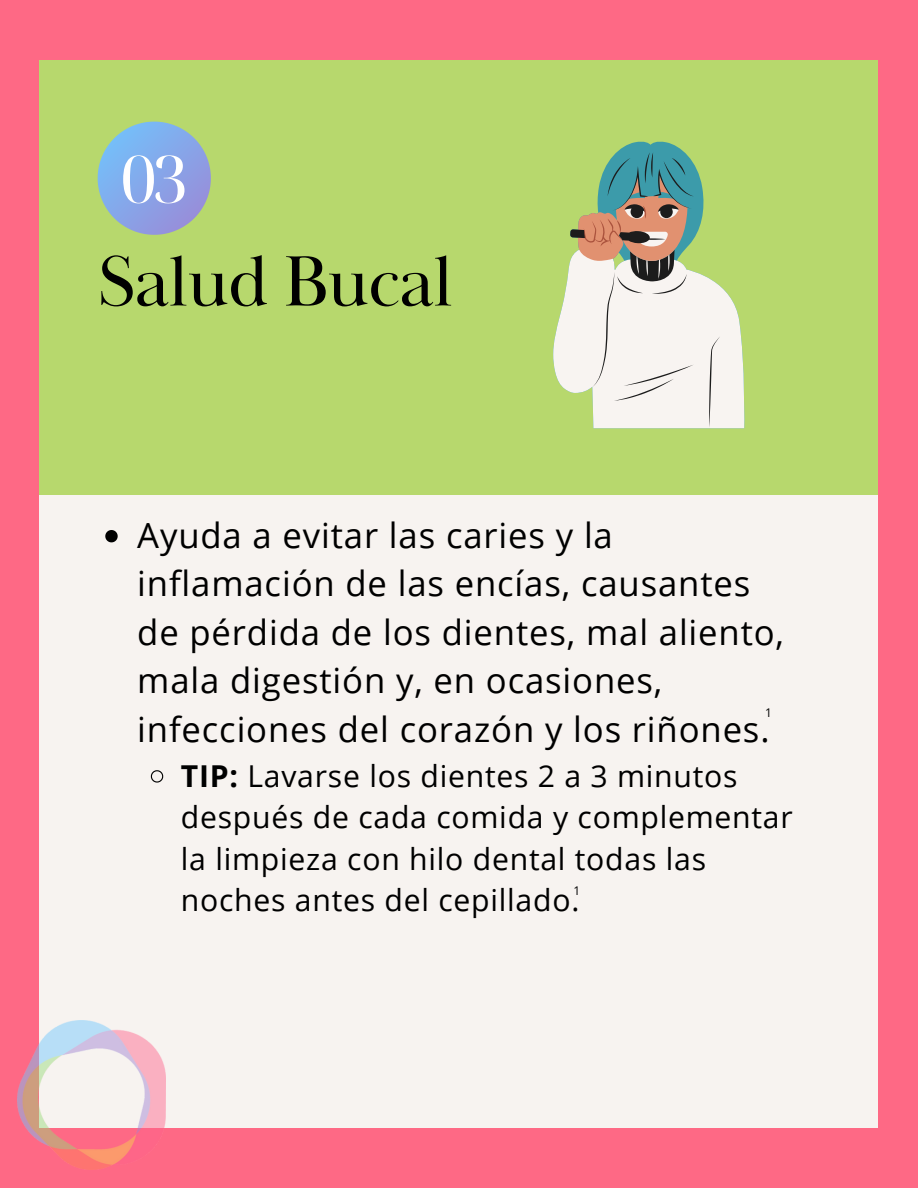
<style>
.page{position:relative;width:918px;height:1188px;background:#fe6985}
.page>*{position:absolute;margin:0;border:0;box-sizing:border-box;transform-origin:0 0}
.t1{font:73.65px "Baskerville Display PT";letter-spacing:-.015em;color:#000}
.t2{font:65.55px "Noto Serif Display";color:#fff}
.t3{font:34.65px/48.3px "Open Sans";letter-spacing:.025em;color:#000}
.t4{font:30.15px/41.7px "Open Sans";letter-spacing:.025em;color:#000}
.t5{font:12px "Open Sans";color:#000}
.s1{font-weight:700}
</style>
<div class="page">
<div style="left:40px;top:60px;width:838px;height:1068px;background:#f7f3f0"></div>
<div style="left:40px;top:60px;width:838px;height:435px;background:#b7d86d"></div>
<svg style="left:98px;top:122px;width:113px;height:113px"></svg>
<img style="left:17px;top:1020px;width:149px;height:150px">
<svg style="left:617px;top:141px;width:67px;height:11px"></svg>
<svg style="left:553px;top:152px;width:192px;height:276px"></svg>
<svg style="left:105px;top:530px;width:13px;height:12px"></svg>
<svg style="left:150px;top:770px;width:14px;height:13px"></svg>
<p class="t2" style="left:120px;top:133px;width:70px">03</p>
<p class="t1" style="left:98px;top:237px;width:357px">Salud Bucal</p>
<p class="t3" style="left:137px;top:510px;width:648px">Ayuda a evitar las caries y la inflamación de las encías, causantes de pérdida de los dientes, mal aliento, mala digestión y, en ocasiones, infecciones del corazón y los riñones.</p>
<p class="t4" style="left:181px;top:754px;width:613px"><span class="s1">TIP:</span> Lavarse los dientes 2 a 3 minutos después de cada comida y complementar la limpieza con hilo dental todas las noches antes del cepillado.</p>
<p class="t5" style="left:765px;top:705px;width:8px">1</p>
<p class="t5" style="left:573px;top:882px;width:8px">1</p>
</div>
